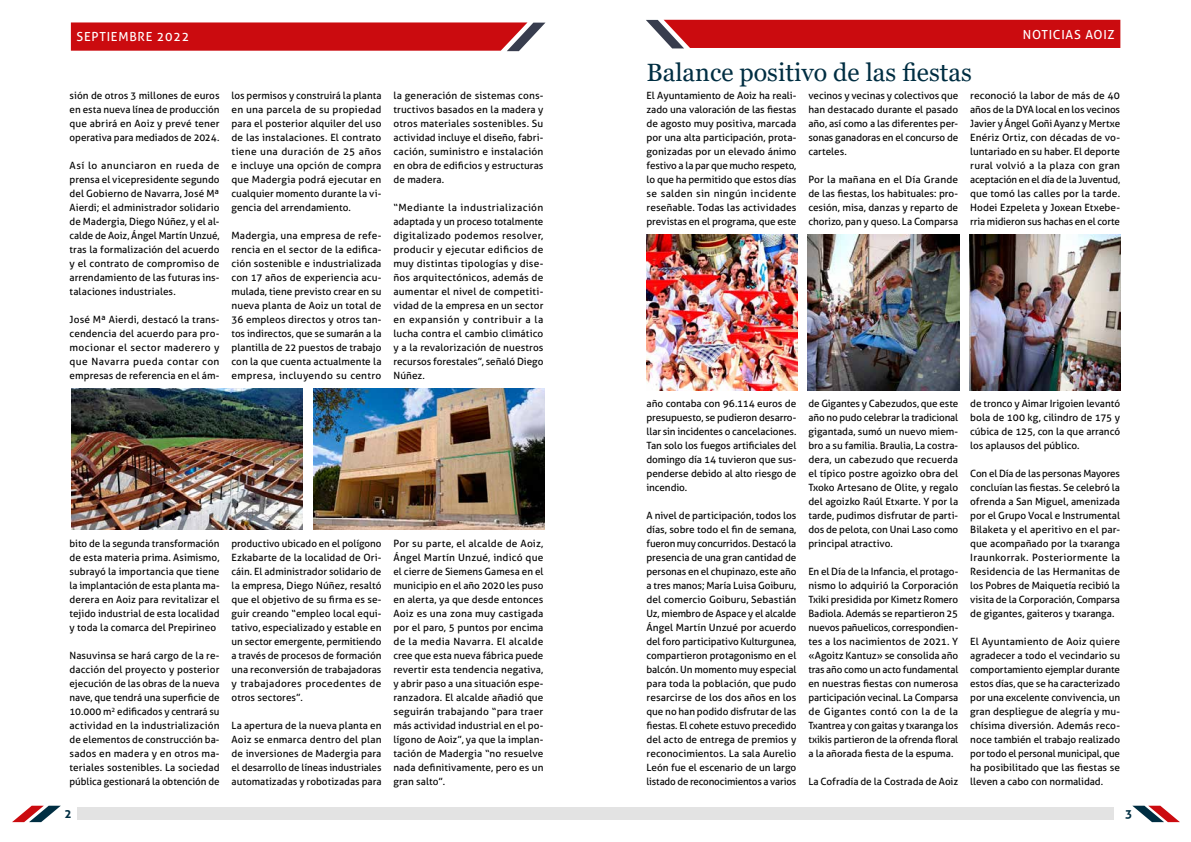
<style>
.page{position:relative;width:1191px;height:842px;background:#fff}
.page>*{position:absolute;margin:0;border:0;box-sizing:border-box;transform-origin:0 0}
.t1{font:25px "Georgia";color:#002e42}
.t2{font:12.5px "Aller";letter-spacing:.06em;color:#fff}
.t3{font:700 12px "Aller";color:#002e42}
.t4{font:10px/14px "Aller";color:#000;text-align:justify}
</style>
<div class="page">
<div style="left:77px;top:807px;width:518px;height:13px;background:#e3e3e3"></div>
<div style="left:595px;top:807px;width:519px;height:13px;background:#e3e3e3"></div>
<svg style="left:1132px;top:806px;width:48px;height:16px"></svg>
<svg style="left:12px;top:806px;width:49px;height:16px"></svg>
<svg style="left:71px;top:22px;width:475px;height:29px;background:#ca1c20"></svg>
<div style="left:646px;top:20px;width:474px;height:28px;background:#cb0b0f"></div>
<img style="left:71px;top:388px;width:231px;height:141px">
<img style="left:314px;top:388px;width:230px;height:141px">
<img style="left:646px;top:234px;width:152px;height:157px">
<img style="left:808px;top:234px;width:151px;height:157px">
<img style="left:969px;top:234px;width:151px;height:157px">
<p class="t2" style="left:77px;top:29px;width:114px">SEPTIEMBRE 2022</p>
<p class="t2" style="left:1022px;top:27px;width:93px">NOTICIAS AOIZ</p>
<p class="t4" style="left:70px;top:88px;width:151px">sión de otros 3 millones de euros en esta nueva línea de producción que abrirá en Aoiz y prevé tener operativa para mediados de 2024.</p>
<p class="t4" style="left:70px;top:158px;width:151px">Así lo anunciaron en rueda de prensa el vicepresidente segundo del Gobierno de Navarra, José Mª Aierdi; el administrador solidario de Madergia, Diego Núñez, y el al&shy;calde de Aoiz, Ángel Martín Unzué, tras la formalización del acuerdo y el contrato de compromiso de arrendamiento de las futuras ins&shy;talaciones industriales.</p>
<p class="t4" style="left:70px;top:312px;width:151px">José Mª Aierdi, destacó la trans&shy;cendencia del acuerdo para pro&shy;mocionar el sector maderero y que Navarra pueda contar con empresas de referencia en el ám-</p>
<p class="t4" style="left:231px;top:88px;width:151px">los permisos y construirá la planta en una parcela de su propiedad para el posterior alquiler del uso de las instalaciones. El contrato tiene una duración de 25 años e incluye una opción de compra que Madergia podrá ejecutar en cualquier momento durante la vi&shy;gencia del arrendamiento.</p>
<p class="t4" style="left:231px;top:228px;width:151px">Madergia, una empresa de refe&shy;rencia en el sector de la edifica&shy;ción sostenible e industrializada con 17 años de experiencia acu&shy;mulada, tiene previsto crear en su nueva planta de Aoiz un total de 36 empleos directos y otros tan&shy;tos indirectos, que se sumarán a la plantilla de 22 puestos de trabajo con la que cuenta actualmente la empresa, incluyendo su centro</p>
<p class="t4" style="left:393px;top:88px;width:151px">la generación de sistemas cons&shy;tructivos basados en la madera y otros materiales sostenibles. Su actividad incluye el diseño, fabri&shy;cación, suministro e instalación en obra de edificios y estructuras de madera.</p>
<p class="t4" style="left:393px;top:200px;width:151px">“Mediante la industrialización adaptada y un proceso totalmente digitalizado podemos resolver, producir y ejecutar edificios de muy distintas tipologías y dise&shy;ños arquitectónicos, además de aumentar el nivel de competiti&shy;vidad de la empresa en un sector en expansión y contribuir a la lucha contra el cambio climático y a la revalorización de nuestros recursos forestales”, señaló Diego Núñez.</p>
<p class="t4" style="left:70px;top:536px;width:151px">bito de la segunda transformación de esta materia prima. Asimismo, subrayó la importancia que tiene la implantación de esta planta ma&shy;derera en Aoiz para revitalizar el tejido industrial de esta localidad y toda la comarca del Prepirineo</p>
<p class="t4" style="left:70px;top:648px;width:151px">Nasuvinsa se hará cargo de la re&shy;dacción del proyecto y posterior ejecución de las obras de la nueva nave, que tendrá una superficie de 10.000 m<sup>2</sup> edificados y centrará su actividad en la industrialización de elementos de construcción ba&shy;sados en madera y en otros ma&shy;teriales sostenibles. La sociedad pública gestionará la obtención de</p>
<p class="t4" style="left:231px;top:536px;width:151px">productivo ubicado en el polígono Ezkabarte de la localidad de Ori&shy;cáin. El administrador solidario de la empresa, Diego Núñez, resaltó que el objetivo de su firma es se&shy;guir creando “empleo local equi&shy;tativo, especializado y estable en un sector emergente, permitiendo a través de procesos de formación una reconversión de trabajadoras y trabajadores procedentes de otros sectores”.</p>
<p class="t4" style="left:231px;top:718px;width:151px">La apertura de la nueva planta en Aoiz se enmarca dentro del plan de inversiones de Madergia para el desarrollo de líneas industriales automatizadas y robotizadas para</p>
<p class="t4" style="left:393px;top:536px;width:151px">Por su parte, el alcalde de Aoiz, Ángel Martín Unzué, indicó que el cierre de Siemens Gamesa en el municipio en el año 2020 les puso en alerta, ya que desde entonces Aoiz es una zona muy castigada por el paro, 5 puntos por encima de la media Navarra. El alcalde cree que esta nueva fábrica puede revertir esta tendencia negativa, y abrir paso a una situación espe&shy;ranzadora. El alcalde añadió que seguirán trabajando “para traer más actividad industrial en el po&shy;lígono de Aoiz”, ya que la implan&shy;tación de Madergia “no resuelve nada definitivamente, pero es un gran salto”.</p>
<h1 class="t1" style="left:646px;top:57px;width:327px">Balance positivo de las fiestas</h1>
<p class="t4" style="left:646px;top:88px;width:151px">El Ayuntamiento de Aoiz ha reali&shy;zado una valoración de las fiestas de agosto muy positiva, marcada por una alta participación, prota&shy;gonizadas por un elevado ánimo festivo a la par que mucho respeto, lo que ha permitido que estos días se salden sin ningún incidente reseñable. Todas las actividades previstas en el programa, que este</p>
<p class="t4" style="left:808px;top:88px;width:151px">vecinos y vecinas y colectivos que han destacado durante el pasado año, así como a las diferentes per&shy;sonas ganadoras en el concurso de carteles.</p>
<p class="t4" style="left:808px;top:172px;width:151px">Por la mañana en el Día Grande de las fiestas, los habituales: pro&shy;cesión, misa, danzas y reparto de chorizo, pan y queso. La Comparsa</p>
<p class="t4" style="left:970px;top:88px;width:151px">reconoció la labor de más de 40 años de la DYA local en los vecinos Javier y Ángel Goñi Ayanz y Mertxe Enériz Ortiz, con décadas de vo&shy;luntariado en su haber. El deporte rural volvió a la plaza con gran aceptación en el día de la Juventud, que tomó las calles por la tarde.<br>Hodei Ezpeleta y Joxean Etxebe&shy;rria midieron sus hachas en el corte</p>
<p class="t4" style="left:646px;top:396px;width:151px">año contaba con 96.114 euros de presupuesto, se pudieron desarro&shy;llar sin incidentes o cancelaciones.<br>Tan solo los fuegos artificiales del domingo día 14 tuvieron que sus&shy;penderse debido al alto riesgo de incendio.</p>
<p class="t4" style="left:646px;top:508px;width:151px">A nivel de participación, todos los días, sobre todo el fin de semana, fueron muy concurridos. Destacó la presencia de una gran cantidad de personas en el chupinazo, este año a tres manos; María Luisa Goiburu, del comercio Goiburu, Sebastián Uz, miembro de Aspace y el alcalde Ángel Martín Unzué por acuerdo del foro participativo Kulturgunea, compartieron protagonismo en el balcón. Un momento muy especial para toda la población, que pudo resarcirse de los dos años en los que no han podido disfrutar de las fiestas. El cohete estuvo precedido del acto de entrega de premios y reconocimientos. La sala Aurelio León fue el escenario de un largo listado de reconocimientos a varios</p>
<p class="t4" style="left:808px;top:396px;width:151px">de Gigantes y Cabezudos, que este año no pudo celebrar la tradicional gigantada, sumó un nuevo miem&shy;bro a su familia. Braulia, La costra&shy;dera, un cabezudo que recuerda el típico postre agoizko obra del Txoko Artesano de Olite, y regalo del agoizko Raúl Etxarte. Y por la tarde, pudimos disfrutar de parti&shy;dos de pelota, con Unai Laso como principal atractivo.</p>
<p class="t4" style="left:808px;top:564px;width:151px">En el Día de la Infancia, el protago&shy;nismo lo adquirió la Corporación Txiki presidida por Kimetz Romero Badiola. Además se repartieron 25 nuevos pañuelicos, correspondien&shy;tes a los nacimientos de 2021. Y «Agoitz Kantuz» se consolida año tras año como un acto fundamental en nuestras fiestas con numerosa participación vecinal. La Comparsa de Gigantes contó con la de la Txantrea y con gaitas y txaranga los txikis partieron de la ofrenda floral a la añorada fiesta de la espuma.</p>
<p class="t4" style="left:808px;top:774px;width:151px">La Cofradía de la Costrada de Aoiz</p>
<p class="t4" style="left:970px;top:396px;width:151px">de tronco y Aimar Irigoien levantó bola de 100 kg, cilindro de 175 y cúbica de 125, con la que arrancó los aplausos del público.</p>
<p class="t4" style="left:970px;top:466px;width:151px">Con el Día de las personas Mayores concluían las fiestas. Se celebró la ofrenda a San Miguel, amenizada por el Grupo Vocal e Instrumental Bilaketa y el aperitivo en el par&shy;que acompañado por la txaranga Iraunkorrak. Posteriormente la Residencia de las Hermanitas de los Pobres de Maiquetía recibió la visita de la Corporación, Comparsa de gigantes, gaiteros y txaranga.</p>
<p class="t4" style="left:970px;top:634px;width:151px">El Ayuntamiento de Aoiz quiere agradecer a todo el vecindario su comportamiento ejemplar durante estos días, que se ha caracterizado por una excelente convivencia, un gran despliegue de alegría y mu&shy;chísima diversión. Además reco&shy;noce también el trabajo realizado por todo el personal municipal, que ha posibilitado que las fiestas se lleven a cabo con normalidad.</p>
<p class="t3" style="left:64px;top:806px;width:9px">2</p>
<p class="t3" style="left:1125px;top:806px;width:9px">3</p>
</div>
